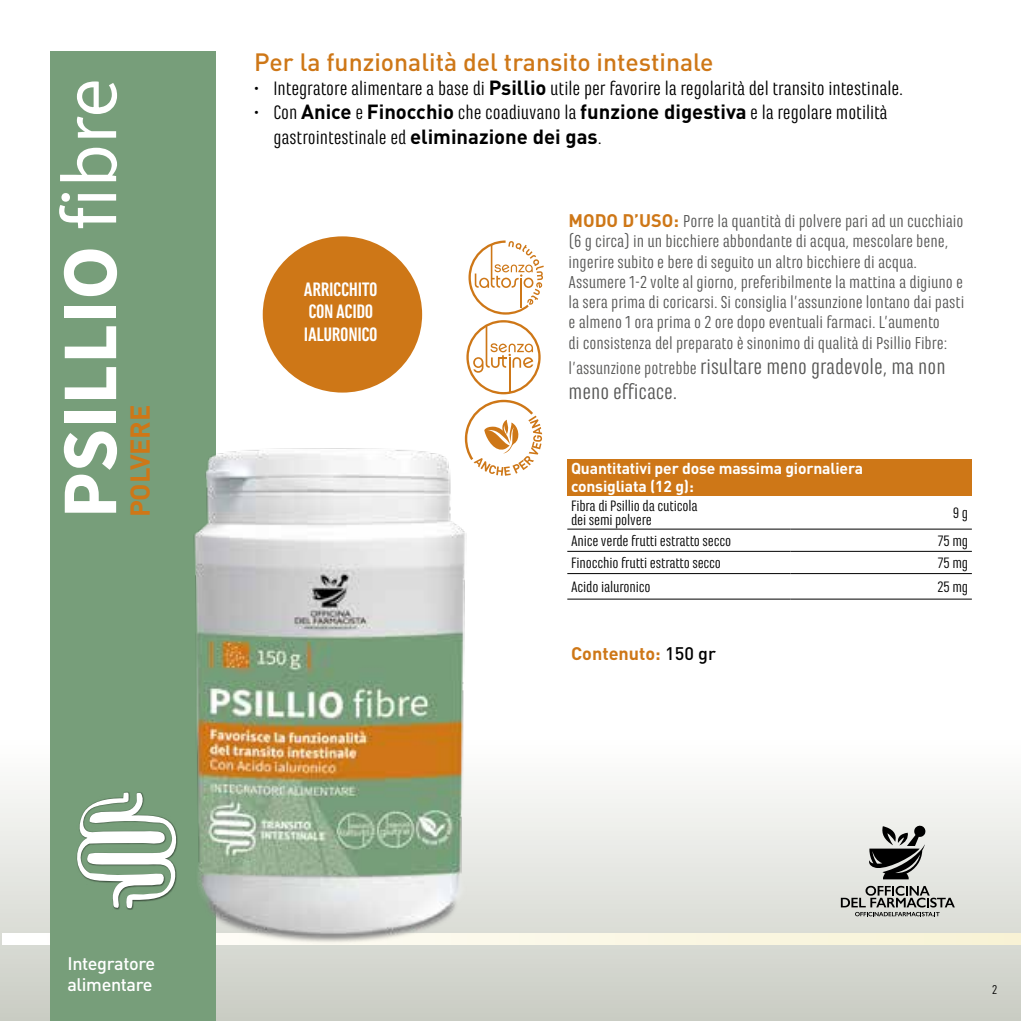
<style>
.page{position:relative;width:1021px;height:1021px;background:#fff}
.page>*{position:absolute;margin:0;border:0;box-sizing:border-box;transform-origin:0 0}
.t1{font:700 78.75px "Source Sans 3";color:#fff}
.t2{font:700 27px "DIN";letter-spacing:-.01em;color:#ce7717}
.t3{font:500 24.75px "DIN";color:#ce7717}
.t4{font:22.5px/25.2px "Marianina FY";color:#575756}
.t5{font:20.25px/24.3px "Marianina FY";color:#000}
.t6{font:700 20.25px/22.5px "Marianina FY";letter-spacing:-.02em;color:#fff}
.t7{font:18px/20.2px "Marianina FY";color:#575756}
.t8{font:500 18px/20.2px "DIN";letter-spacing:-.02em;color:#fff}
.t9{font:700 18px "DIN";color:#ce7717}
.t10{font:15.75px/14.4px "Marianina FY";letter-spacing:-.01em;color:#000}
.t11{font:700 15.75px/18.2px "DIN";letter-spacing:-.01em;color:#fff}
.t12{font:13.28px "Marianina FY";color:#000}
.s1{font-weight:400}
.s2{font-family:"DIN";font-weight:700}
.s3{font-family:"DIN";font-weight:700;color:#ce7717}
.s4{font-size:18px}
.s5{font-weight:500;color:#000}
</style>
<div class="page">
<div style="left:0;top:739px;width:1020px;height:281px;background:linear-gradient(to bottom,#fffffe,#c9ccc3)"></div>
<svg style="left:2px;top:933px;width:1018px;height:11px;background:#faf6e2"></svg>
<svg style="left:867px;top:824px;width:59px;height:55px;background:#858583"></svg>
<svg style="left:840px;top:885px;width:114px;height:31px;background:#a7a9a4"></svg>
<div style="left:50px;top:51px;width:166px;height:969px;background:#779e7a"></div>
<svg style="left:76px;top:792px;width:53px;height:116px"></svg>
<svg style="left:465px;top:400px;width:78px;height:76px"></svg>
<svg style="left:466px;top:320px;width:74px;height:74px"></svg>
<svg style="left:468px;top:240px;width:76px;height:74px"></svg>
<img style="left:129px;top:437px;width:365px;height:567px">
<div style="left:263px;top:236px;width:159px;height:156px;background:#ce7717;border-radius:50%"></div>
<div style="left:567px;top:459px;width:404px;height:37px;background:#ce7717"></div>
<hr style="left:567px;top:528px;width:223px;height:1px;background:#000">
<hr style="left:790px;top:528px;width:181px;height:1px;background:#000">
<hr style="left:567px;top:551px;width:223px;height:1px;background:#000">
<hr style="left:790px;top:551px;width:181px;height:1px;background:#000">
<hr style="left:567px;top:573px;width:223px;height:1px;background:#000">
<hr style="left:790px;top:573px;width:181px;height:1px;background:#000">
<hr style="left:567px;top:598px;width:223px;height:1px;background:#000">
<hr style="left:790px;top:598px;width:181px;height:1px;background:#000">
<h1 class="t1" style="left:37px;top:518px;width:442px;rotate:-90deg">PSILLIO <span class="s1">fibre</span></h1>
<h2 class="t2" style="left:122px;top:517px;width:114px;rotate:-90deg">POLVERE</h2>
<h3 class="t3" style="left:254px;top:46px;width:461px">Per la funzionalità del transito intestinale</h3>
<p class="t5" style="left:254px;top:76px;width:650px">• Integratore alimentare a base di <span class="s2">Psillio</span> utile per favorire la regolarità del transito intestinale.</p>
<p class="t5" style="left:273px;top:100px;width:615px;text-indent:-19px">• Con <span class="s2">Anice</span> e <span class="s2">Finocchio</span> che coadiuvano la <span class="s2">funzione digestiva</span> e la regolare motilità gastrointestinale ed <span class="s2">eliminazione dei gas</span>.</p>
<p class="t6" style="left:304px;top:278px;width:75px">ARRICCHITO<br>CON ACIDO<br>IALURONICO</p>
<p class="t7" style="left:568px;top:211px;width:397px"><span class="s3">MODO D’USO:</span> Porre la quantità di polvere pari ad un cucchiaio (6 g circa) in un bicchiere abbondante di acqua, mescolare bene, ingerire subito e bere di seguito un altro bicchiere di acqua.<br>Assumere 1-2 volte al giorno, preferibilmente la mattina a digiuno e la sera prima di coricarsi. Si consiglia l’assunzione lontano dai pasti e almeno 1 ora prima o 2 ore dopo eventuali farmaci. L’aumento<br>di consistenza del preparato è sinonimo di qualità di Psillio Fibre:</p>
<p class="t4" style="left:568px;top:354px;width:378px"><span class="s4">l’assunzione potrebbe</span> risultare meno gradevole, ma non meno efficace.</p>
<p class="t11" style="left:571px;top:458px;width:294px">Quantitativi per dose massima giornaliera consigliata (12 g):</p>
<p class="t10" style="left:571px;top:498px;width:128px">Fibra di Psillio da cuticola dei semi polvere</p>
<p class="t10" style="left:952px;top:506px;width:17px">9 g</p>
<p class="t10" style="left:571px;top:533px;width:162px">Anice verde frutti estratto secco</p>
<p class="t10" style="left:937px;top:533px;width:32px">75 mg</p>
<p class="t10" style="left:571px;top:555px;width:151px">Finocchio frutti estratto secco</p>
<p class="t10" style="left:937px;top:555px;width:32px">75 mg</p>
<p class="t10" style="left:571px;top:579px;width:81px">Acido ialuronico</p>
<p class="t10" style="left:937px;top:579px;width:32px">25 mg</p>
<p class="t9" style="left:571px;top:642px;width:146px">Contenuto: <span class="s5">150 gr</span></p>
<p class="t8" style="left:67px;top:953px;width:89px">Integratore alimentare</p>
<p class="t12" style="left:992px;top:982px;width:7px">2</p>
</div>
